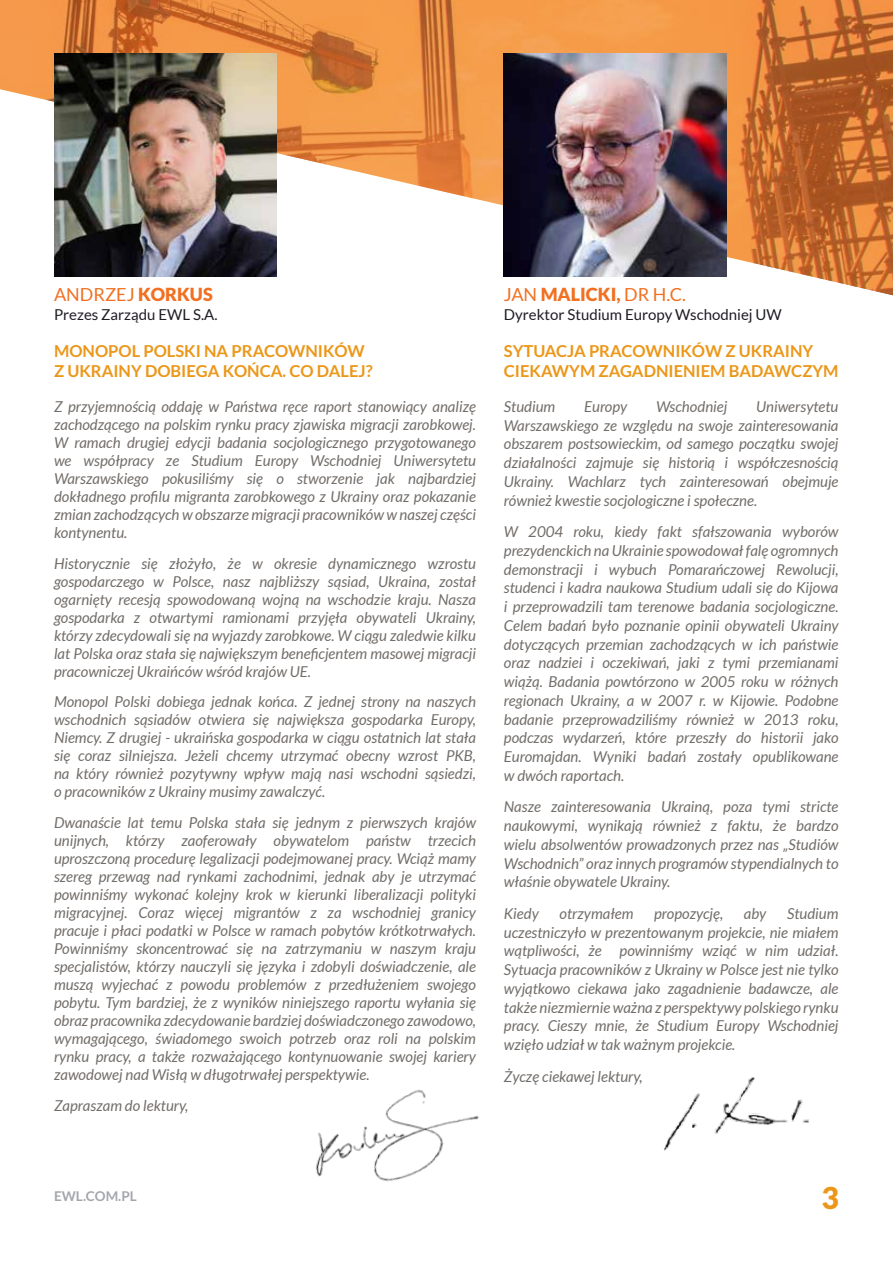
<style>
.page{position:relative;width:893px;height:1263px;background:#fff}
.page>*{position:absolute;margin:0;border:0;box-sizing:border-box;transform-origin:0 0}
.t1{font:900 30px "Lato";color:#eb9719}
.t2{font:18px "Lato";color:#f17021}
.t3{font:700 16.5px/19.8px "Lato";color:#eb9719}
.t4{font:italic 15px/18px "Lato";color:#726d69;text-align:justify}
.t5{font:15px "Lato";color:#201b24}
.t6{font:700 13.5px "Lato";color:#a4a6ab}
.s1{font-weight:900}
</style>
<div class="page">
<svg style="left:0;top:0;width:893px;height:296px"></svg>
<img style="left:54px;top:54px;width:223px;height:222px">
<img style="left:504px;top:54px;width:222px;height:222px">
<img style="left:316px;top:1089px;width:163px;height:93px">
<img style="left:664px;top:1077px;width:145px;height:74px">
<p class="t2" style="left:54px;top:284px;width:160px">ANDRZEJ <span class="s1">KORKUS</span></p>
<p class="t5" style="left:54px;top:307px;width:165px">Prezes Zarządu EWL S.A.</p>
<p class="t2" style="left:504px;top:284px;width:183px">JAN <span class="s1">MALICKI,</span> DR H.C.</p>
<p class="t5" style="left:504px;top:307px;width:279px">Dyrektor Studium Europy Wschodniej UW</p>
<p class="t3" style="left:54px;top:341px;width:320px">MONOPOL POLSKI NA PRACOWNIKÓW<br>Z UKRAINY DOBIEGA KOŃCA. CO DALEJ?</p>
<p class="t3" style="left:504px;top:341px;width:336px">SYTUACJA PRACOWNIKÓW Z UKRAINY<br>CIEKAWYM ZAGADNIENIEM BADAWCZYM</p>
<p class="t4" style="left:54px;top:398px;width:424px">Z przyjemnością oddaję w Państwa ręce raport stanowiący analizę zachodzącego na polskim rynku pracy zjawiska migracji zarobkowej.<br>W ramach drugiej edycji badania socjologicznego przygotowanego we współpracy ze Studium Europy Wschodniej Uniwersytetu Warszawskiego pokusiliśmy się o stworzenie jak najbardziej dokładnego profilu migranta zarobkowego z Ukrainy oraz pokazanie zmian zachodzących w obszarze migracji pracowników w naszej części kontynentu.</p>
<p class="t4" style="left:54px;top:555px;width:424px">Historycznie się złożyło, że w okresie dynamicznego wzrostu gospodarczego w Polsce, nasz najbliższy sąsiad, Ukraina, został ogarnięty recesją spowodowaną wojną na wschodzie kraju. Nasza gospodarka z otwartymi ramionami przyjęła obywateli Ukrainy, którzy zdecydowali się na wyjazdy zarobkowe. W ciągu zaledwie kilku lat Polska oraz stała się największym beneficjentem masowej migracji pracowniczej Ukraińców wśród krajów UE.</p>
<p class="t4" style="left:54px;top:693px;width:424px">Monopol Polski dobiega jednak końca. Z jednej strony na naszych wschodnich sąsiadów otwiera się największa gospodarka Europy, Niemcy. Z drugiej - ukraińska gospodarka w ciągu ostatnich lat stała się coraz silniejsza. Jeżeli chcemy utrzymać obecny wzrost PKB, na który również pozytywny wpływ mają nasi wschodni sąsiedzi, o pracowników z Ukrainy musimy zawalczyć.</p>
<p class="t4" style="left:54px;top:814px;width:424px">Dwanaście lat temu Polska stała się jednym z pierwszych krajów unijnych, którzy zaoferowały obywatelom państw trzecich uproszczoną procedurę legalizacji podejmowanej pracy. Wciąż mamy szereg przewag nad rynkami zachodnimi, jednak aby je utrzymać powinniśmy wykonać kolejny krok w kierunki liberalizacji polityki migracyjnej. Coraz więcej migrantów z za wschodniej granicy pracuje i płaci podatki w Polsce w ramach pobytów krótkotrwałych.<br>Powinniśmy skoncentrować się na zatrzymaniu w naszym kraju specjalistów, którzy nauczyli się języka i zdobyli doświadczenie, ale muszą wyjechać z powodu problemów z przedłużeniem swojego pobytu. Tym bardziej, że z wyników niniejszego raportu wyłania się obraz pracownika zdecydowanie bardziej doświadczonego zawodowo, wymagającego, świadomego swoich potrzeb oraz roli na polskim rynku pracy, a także rozważającego kontynuowanie swojej kariery zawodowej nad Wisłą w długotrwałej perspektywie.</p>
<p class="t4" style="left:54px;top:1097px;width:136px">Zapraszam do lektury,</p>
<p class="t4" style="left:504px;top:398px;width:53px">Studium</p>
<p class="t4" style="left:584px;top:398px;width:45px">Europy</p>
<p class="t4" style="left:656px;top:398px;width:73px">Wschodniej</p>
<p class="t4" style="left:504px;top:397px;width:336px;line-height:18.8px;text-indent:252px">Uniwersytetu Warszawskiego ze względu na swoje zainteresowania obszarem postsowieckim, od samego początku swojej działalności zajmuje się historią i współczesnością Ukrainy. Wachlarz tych zainteresowań obejmuje również kwestie socjologiczne i społeczne.</p>
<p class="t4" style="left:504px;top:523px;width:336px;line-height:18.8px">W 2004 roku, kiedy fakt sfałszowania wyborów prezydenckich na Ukrainie spowodował falę ogromnych demonstracji i wybuch Pomarańczowej Rewolucji, studenci i kadra naukowa Studium udali się do Kijowa i przeprowadzili tam terenowe badania socjologiczne.<br>Celem badań było poznanie opinii obywateli Ukrainy dotyczących przemian zachodzących w ich państwie oraz nadziei i oczekiwań, jaki z tymi przemianami wiążą. Badania powtórzono w 2005 roku w różnych regionach Ukrainy, a w 2007 r. w Kijowie. Podobne badanie przeprowadziliśmy również w 2013 roku, podczas wydarzeń, które przeszły do historii jako Euromajdan. Wyniki badań zostały opublikowane w dwóch raportach.</p>
<p class="t4" style="left:504px;top:798px;width:336px;line-height:18.8px">Nasze zainteresowania Ukrainą, poza tymi stricte naukowymi, wynikają również z faktu, że bardzo wielu absolwentów prowadzonych przez nas „Studiów Wschodnich” oraz innych programów stypendialnych to właśnie obywatele Ukrainy.</p>
<p class="t4" style="left:504px;top:905px;width:37px">Kiedy</p>
<p class="t4" style="left:559px;top:905px;width:75px">otrzymałem</p>
<p class="t4" style="left:654px;top:905px;width:71px">propozycję,</p>
<p class="t4" style="left:744px;top:905px;width:24px">aby</p>
<p class="t4" style="left:504px;top:904px;width:336px;line-height:18.8px;text-indent:283px">Studium uczestniczyło w prezentowanym projekcie, nie miałem wątpliwości, że powinniśmy wziąć w nim udział.<br>Sytuacja pracowników z Ukrainy w Polsce jest nie tylko wyjątkowo ciekawa jako zagadnienie badawcze, ale także niezmiernie ważna z perspektywy polskiego rynku pracy. Cieszy mnie, że Studium Europy Wschodniej wzięło udział w tak ważnym projekcie.</p>
<p class="t4" style="left:504px;top:1068px;width:140px">Życzę ciekawej lektury,</p>
<p class="t6" style="left:54px;top:1189px;width:84px">EWL.COM.PL</p>
<h1 class="t1" style="left:822px;top:1180px;width:19px">3</h1>
</div>
